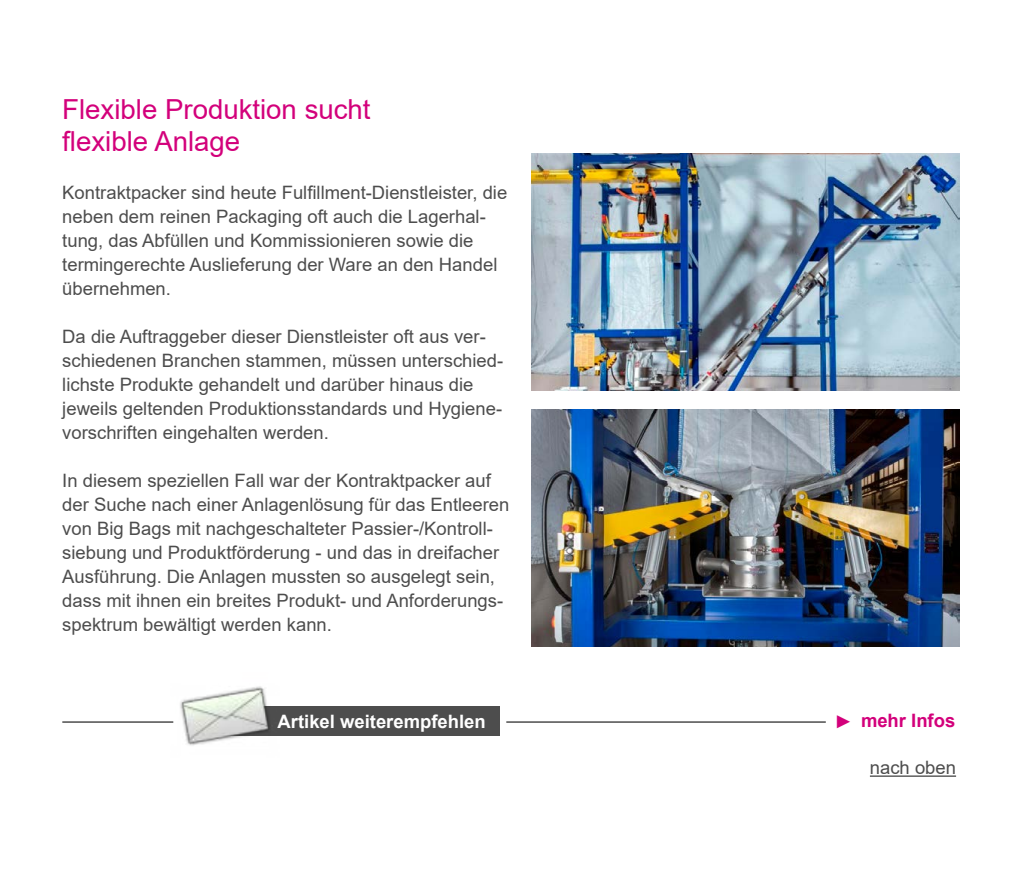
<style>
.page{position:relative;width:1020px;height:870px;background:#fff}
.page>*{position:absolute;margin:0;border:0;box-sizing:border-box;transform-origin:0 0}
.t1{font:27.6px/31.5px "Arial";color:#d3007b}
.t2{font:18.45px/24px "Arial";color:#4d4d4d}
.t3{font:700 18.45px "Arial";color:#fff}
.t4{font:700 18.45px "Arial";color:#d3007b}
</style>
<div class="page">
<hr style="left:62px;top:721px;width:111px;height:2px;background:#4d4d4d">
<div style="left:200px;top:706px;width:300px;height:30px;background:#4d4d4d"></div>
<img style="left:170px;top:686px;width:100px;height:60px">
<img style="left:532px;top:153px;width:427px;height:237px">
<img style="left:532px;top:409px;width:427px;height:237px">
<hr style="left:506px;top:721px;width:320px;height:2px;background:#4d4d4d">
<hr style="left:870px;top:775px;width:86px;height:2px;background:#4d4d4d">
<h1 class="t1" style="left:62px;top:94px;width:310px">Flexible Produktion sucht flexible Anlage</h1>
<p class="t2" style="left:62px;top:180px;width:447px">Kontraktpacker sind heute Fulfillment-Dienstleister, die neben dem reinen Packaging oft auch die Lagerhal&shy;tung, das Abfüllen und Kommissionieren sowie die termingerechte Auslieferung der Ware an den Handel übernehmen.</p>
<p class="t2" style="left:62px;top:324px;width:442px">Da die Auftraggeber dieser Dienstleister oft aus ver&shy;schiedenen Branchen stammen, müssen unterschied&shy;lichste Produkte gehandelt und darüber hinaus die jeweils geltenden Produktionsstandards und Hygiene&shy;vorschriften eingehalten werden.</p>
<p class="t2" style="left:62px;top:468px;width:449px">In diesem speziellen Fall war der Kontraktpacker auf der Suche nach einer Anlagenlösung für das Entleeren von Big Bags mit nachgeschalteter Passier-/Kontroll&shy;siebung und Produktförderung - und das in dreifacher Ausführung. Die Anlagen mussten so ausgelegt sein, dass mit ihnen ein breites Produkt- und Anforderungs&shy;spektrum bewältigt werden kann.</p>
<p class="t3" style="left:278px;top:708px;width:210px">Artikel weiterempfehlen</p>
<p class="t4" style="left:834px;top:707px;width:122px">► mehr Infos</p>
<p class="t2" style="left:870px;top:756px;width:88px">nach oben</p>
</div>
